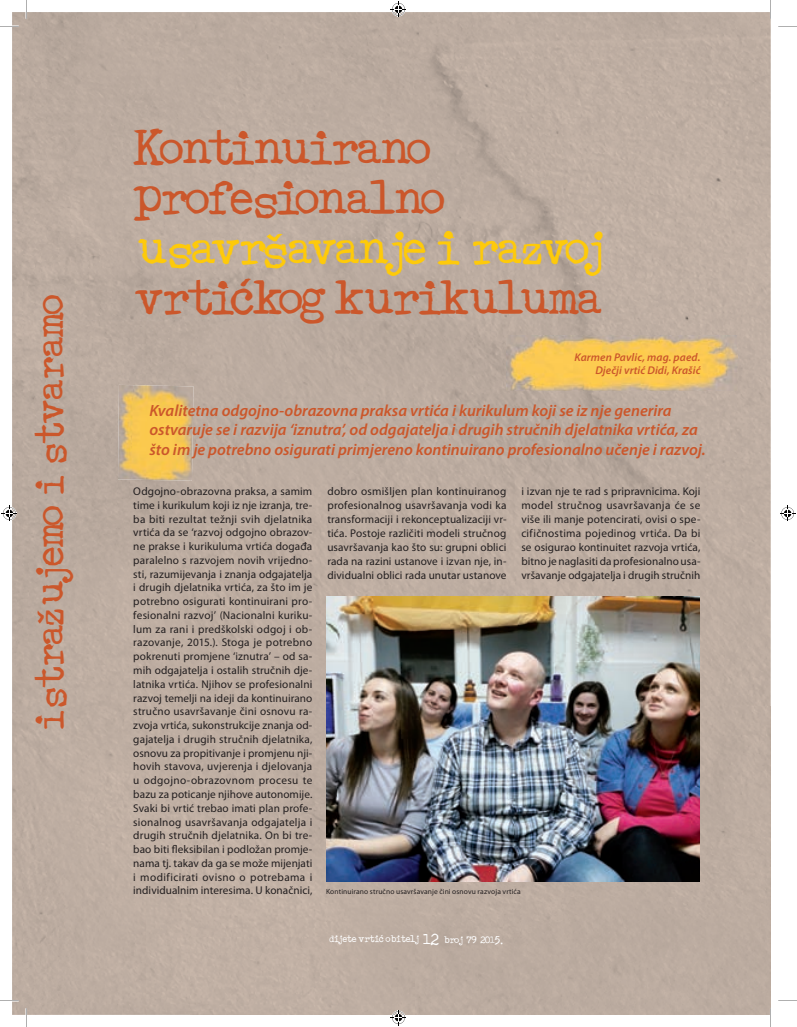
<style>
.page{position:relative;width:797px;height:1027px;background:#fff}
.page>*{position:absolute;margin:0;border:0;box-sizing:border-box;transform-origin:0 0}
.t1{font:37.5px/50px "ACOUSTICBASSV";letter-spacing:-.045em;color:#cb572b}
.t2{font:37.5px "ACOUSTICBASSV";letter-spacing:-.04em;color:#feca0a}
.t3{font:31.25px "ACOUSTICBASSV";color:#cb572b}
.t4{font:italic 600 16.25px/19.5px "Myriad Pro";color:#cb572b}
.t5{font:11.25px/13.8px "Myriad Pro";color:#231f20;text-align:justify}
.t6{font:italic 600 11.25px/13.5px "Myriad Pro";letter-spacing:.01em;color:#cb572b;text-align:right}
.t7{font:7.5px "Myriad Pro";letter-spacing:.015em;color:#231f20}
.t8{font:7.5px "ACOUSTICBASSV";color:#fff}
.s1{font-size:12.5px}
</style>
<div class="page">
<div style="left:413px;top:12px;width:357px;height:1003px;background:#bcaca1"></div>
<div style="left:191px;top:398px;width:223px;height:617px;background:#beaea2"></div>
<img style="left:506px;top:335px;width:231px;height:55px">
<img style="left:118px;top:385px;width:75px;height:96px">
<img style="left:327px;top:597px;width:372px;height:284px">
<svg style="left:770px;top:0;width:1px;height:19px"></svg>
<svg style="left:25px;top:0;width:2px;height:19px"></svg>
<svg style="left:778px;top:26px;width:19px;height:1px"></svg>
<svg style="left:0;top:25px;width:19px;height:2px"></svg>
<svg style="left:778px;top:1000px;width:19px;height:1px"></svg>
<svg style="left:0;top:1000px;width:19px;height:2px"></svg>
<svg style="left:770px;top:1008px;width:1px;height:19px"></svg>
<svg style="left:25px;top:1008px;width:2px;height:19px"></svg>
<svg style="left:391px;top:2px;width:15px;height:15px"></svg>
<svg style="left:391px;top:1010px;width:15px;height:15px"></svg>
<svg style="left:2px;top:506px;width:15px;height:15px"></svg>
<svg style="left:780px;top:506px;width:15px;height:15px"></svg>
<h2 class="t3" style="left:25px;top:732px;width:438px;rotate:-90deg">istražujemo i stvaramo</h2>
<h1 class="t1" style="left:133px;top:122px;width:312px">Kontinuirano profesionalno</h1>
<h1 class="t2" style="left:133px;top:218px;width:469px">usavršavanje i razvoj</h1>
<h1 class="t1" style="left:133px;top:272px;width:467px">vrtićkog kurikuluma</h1>
<p class="t6" style="left:574px;top:350px;width:127px">Karmen Pavlic, mag. paed.<br>Dječji vrtić Didi, Krašić</p>
<p class="t4" style="left:149px;top:401px;width:558px">Kvalitetna odgojno-obrazovna praksa vrtića i kurikulum koji se iz nje generira ostvaruje se i razvija ‘iznutra’, od odgajatelja i drugih stručnih djelatnika vrtića, za što im je potrebno osigurati primjereno kontinuirano profesionalno učenje i razvoj.</p>
<p class="t5" style="left:327px;top:484px;width:181px">dobro osmišljen plan kontinuiranog profesionalnog usavršavanja vodi ka transformaciji i rekonceptualizaciji vr&shy;tića. Postoje različiti modeli stručnog usavršavanja kao što su: grupni oblici rada na razini ustanove i izvan nje, in&shy;dividualni oblici rada unutar ustanove</p>
<p class="t5" style="left:521px;top:484px;width:180px">i izvan nje te rad s pripravnicima. Koji model stručnog usavršavanja će se više ili manje potencirati, ovisi o spe&shy;cifičnostima pojedinog vrtića. Da bi se osigurao kontinuitet razvoja vrtića, bitno je naglasiti da profesionalno usa&shy;vršavanje odgajatelja i drugih stručnih</p>
<p class="t5" style="left:133px;top:485px;width:180px">Odgojno-obrazovna praksa, a samim time i kurikulum koji iz nje izranja, tre&shy;ba biti rezultat težnji svih djelatnika vrtića da se ‘razvoj odgojno obrazov&shy;ne prakse i kurikuluma vrtića događa paralelno s razvojem novih vrijedno&shy;sti, razumijevanja i znanja odgajatelja i drugih djelatnika vrtića, za što im je potrebno osigurati kontinuirani pro&shy;fesionalni razvoj’ (Nacionalni kuriku&shy;lum za rani i predškolski odgoj i ob&shy;razovanje, 2015.). Stoga je potrebno pokrenuti promjene ‘iznutra’ – od sa&shy;mih odgajatelja i ostalih stručnih dje&shy;latnika vrtića. Njihov se profesionalni razvoj temelji na ideji da kontinuirano stručno usavršavanje čini osnovu ra&shy;zvoja vrtića, sukonstrukcije znanja od&shy;gajatelja i drugih stručnih djelatnika, osnovu za propitivanje i promjenu nji&shy;hovih stavova, uvjerenja i djelovanja u odgojno-obrazovnom procesu te bazu za poticanje njihove autonomije.<br>Svaki bi vrtić trebao imati plan profe&shy;sionalnog usavršavanja odgajatelja i drugih stručnih djelatnika. On bi tre&shy;bao biti fleksibilan i podložan promje&shy;nama tj. takav da ga se može mijenjati i modificirati ovisno o potrebama i individualnim interesima. U konačnici,</p>
<p class="t7" style="left:326px;top:887px;width:196px">Kontinuirano stručno usavršavanje čini osnovu razvoja vrtića</p>
<p class="t8" style="left:329px;top:933px;width:179px">dijete vrtić obitelj <span class="s1">12</span> broj 79 2015.</p>
</div>
